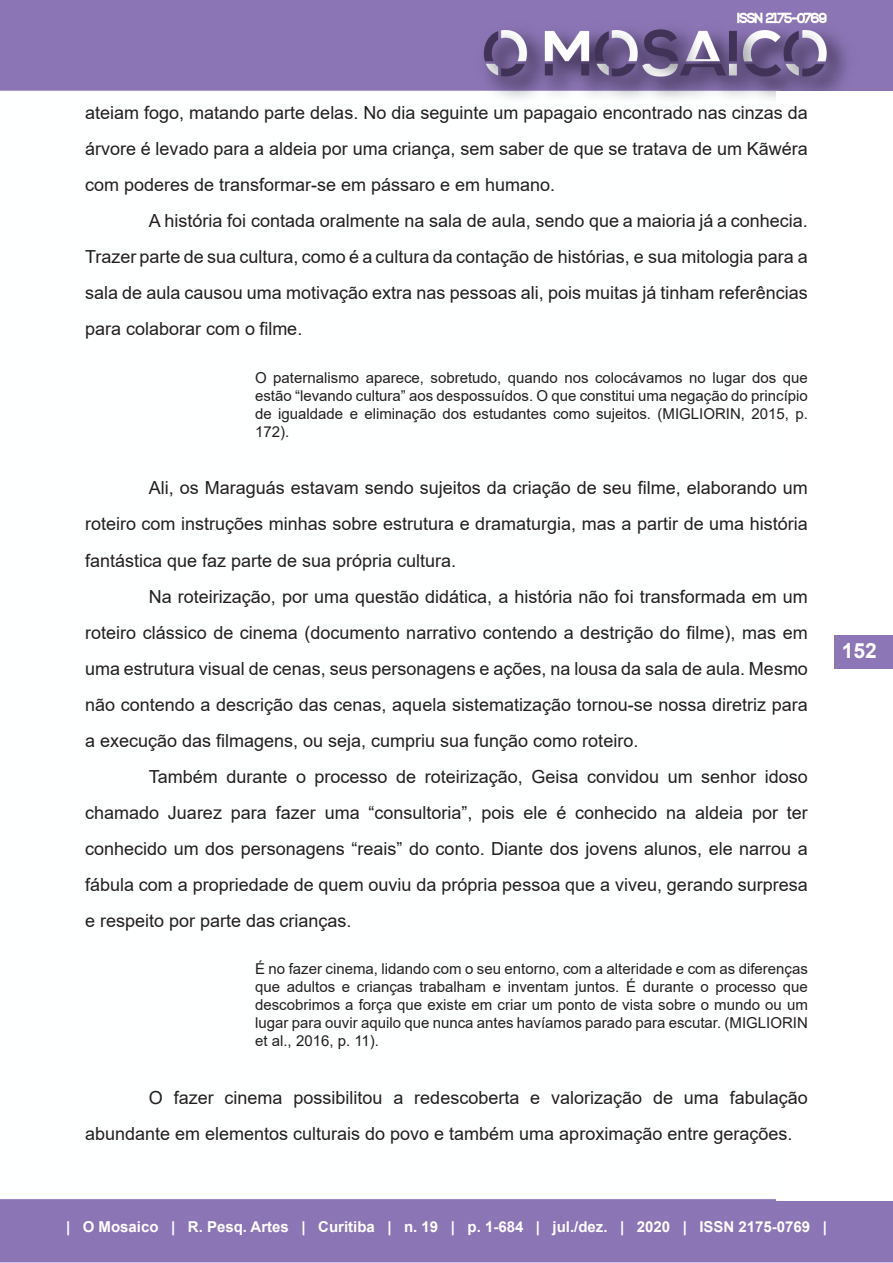
<style>
.page{position:relative;width:893px;height:1263px;background:#fff}
.page>*{position:absolute;margin:0;border:0;box-sizing:border-box;transform-origin:0 0}
.t1{font:700 21px "Arial";color:#fff}
.Corpo{font:18px/36px "Arial";color:#231f20;text-align:justify}
.citação{font:15px/18px "Arial";color:#231f20;text-align:justify}
.t2{font:700 15px "Arial";color:#fff}
</style>
<div class="page">
<img style="left:0;top:0;width:893px;height:1263px">
<div style="left:777px;top:92px;width:116px;height:1109px;background:#fff"></div>
<div style="left:834px;top:635px;width:59px;height:33px;background:#8d76b5"></div>
<p class="Corpo" style="left:85px;top:95px;width:724px">ateiam fogo, matando parte delas. No dia seguinte um papagaio encontrado nas cinzas da árvore é levado para a aldeia por uma criança, sem saber de que se tratava de um Kãwéra com poderes de transformar-se em pássaro e em humano.</p>
<p class="Corpo" style="left:85px;top:203px;width:724px;text-indent:64px">A história foi contada oralmente na sala de aula, sendo que a maioria já a conhecia.<br>Trazer parte de sua cultura, como é a cultura da contação de histórias, e sua mitologia para a sala de aula causou uma motivação extra nas pessoas ali, pois muitas já tinham referências para colaborar com o filme.</p>
<p class="citação" style="left:255px;top:369px;width:554px">O paternalismo aparece, sobretudo, quando nos colocávamos no lugar dos que estão “levando cultura” aos despossuídos. O que constitui uma negação do princípio de igualdade e eliminação dos estudantes como sujeitos. (MIGLIORIN, 2015, p.<br>172).</p>
<p class="Corpo" style="left:85px;top:470px;width:724px;text-indent:64px">Ali, os Maraguás estavam sendo sujeitos da criação de seu filme, elaborando um roteiro com instruções minhas sobre estrutura e dramaturgia, mas a partir de uma história fantástica que faz parte de sua própria cultura.</p>
<p class="Corpo" style="left:85px;top:578px;width:724px;text-indent:64px">Na roteirização, por uma questão didática, a história não foi transformada em um roteiro clássico de cinema (documento narrativo contendo a destrição do filme), mas em uma estrutura visual de cenas, seus personagens e ações, na lousa da sala de aula. Mesmo não contendo a descrição das cenas, aquela sistematização tornou-se nossa diretriz para a execução das filmagens, ou seja, cumpriu sua função como roteiro.</p>
<p class="Corpo" style="left:85px;top:758px;width:724px;text-indent:64px">Também durante o processo de roteirização, Geisa convidou um senhor idoso chamado Juarez para fazer uma “consultoria”, pois ele é conhecido na aldeia por ter conhecido um dos personagens “reais” do conto. Diante dos jovens alunos, ele narrou a fábula com a propriedade de quem ouviu da própria pessoa que a viveu, gerando surpresa e respeito por parte das crianças.</p>
<p class="citação" style="left:255px;top:960px;width:554px">É no fazer cinema, lidando com o seu entorno, com a alteridade e com as diferenças que adultos e crianças trabalham e inventam juntos. É durante o processo que descobrimos a força que existe em criar um ponto de vista sobre o mundo ou um lugar para ouvir aquilo que nunca antes havíamos parado para escutar. (MIGLIORIN et al., 2016, p. 11).</p>
<p class="Corpo" style="left:85px;top:1079px;width:724px;text-indent:64px">O fazer cinema possibilitou a redescoberta e valorização de uma fabulação abundante em elementos culturais do povo e também uma aproximação entre gerações.</p>
<p class="t1" style="left:842px;top:636px;width:37px">152</p>
<p class="t2" style="left:66px;top:1216px;width:762px">| O Mosaico | R. Pesq. Artes | Curitiba | n. 19 | p. 1-684 | jul./dez. | 2020 | ISSN 2175-0769 |</p>
</div>
